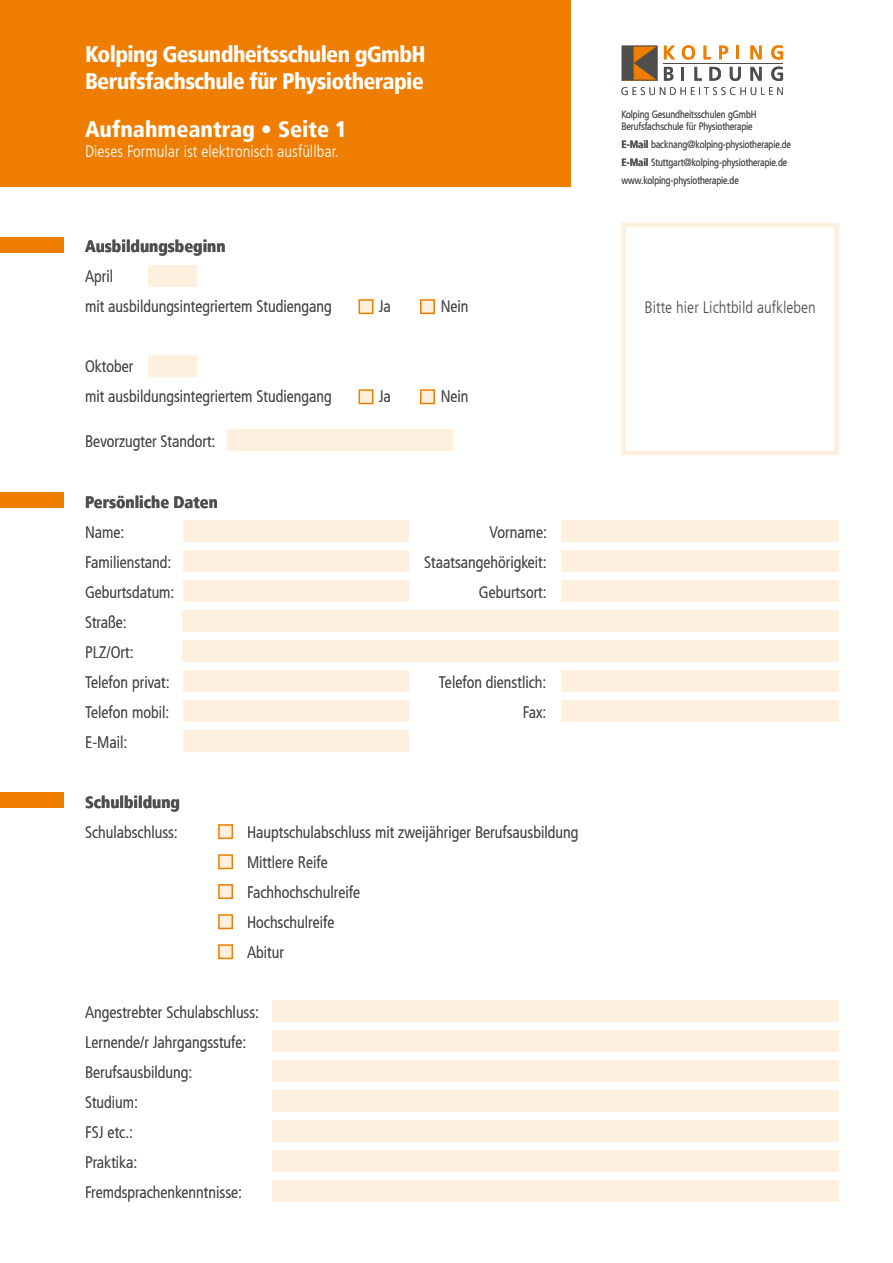
<style>
.page{position:relative;width:893px;height:1263px;background:#fff}
.page>*{position:absolute;margin:0;border:0;box-sizing:border-box;transform-origin:0 0}
.t1{font:900 condensed 22.5px/27px "Frutiger LT";letter-spacing:-.03em;color:#fff}
.t2{font:900 condensed 22.5px "Frutiger LT";color:#fff}
.t3{font:300 condensed 16.5px/30px "Frutiger LT";color:#504e4d}
.t4{font:900 condensed 16.5px "Frutiger LT";color:#504e4d}
.t5{font:300 condensed 16.5px "Frutiger LT";color:#fff}
.t6{font:300 condensed 10.5px/18px "Frutiger LT";letter-spacing:-.01em;color:#504e4d}
.s1{font-weight:700}
</style>
<div class="page">
<div style="left:0;top:0;width:571px;height:186px;background:#ef7d00"></div>
<div style="left:183px;top:701px;width:225px;height:21px;background:#feefde"></div>
<div style="left:183px;top:731px;width:225px;height:21px;background:#feefde"></div>
<div style="left:272px;top:1000px;width:567px;height:22px;background:#feefde"></div>
<div style="left:272px;top:1030px;width:567px;height:22px;background:#feefde"></div>
<div style="left:272px;top:1120px;width:567px;height:22px;background:#feefde"></div>
<div style="left:272px;top:1060px;width:567px;height:22px;background:#feefde"></div>
<div style="left:272px;top:1151px;width:567px;height:21px;background:#feefde"></div>
<div style="left:272px;top:1090px;width:567px;height:22px;background:#feefde"></div>
<div style="left:272px;top:1181px;width:567px;height:21px;background:#feefde"></div>
<div style="left:561px;top:701px;width:278px;height:21px;background:#feefde"></div>
<div style="left:183px;top:671px;width:225px;height:21px;background:#feefde"></div>
<div style="left:561px;top:671px;width:278px;height:21px;background:#feefde"></div>
<div style="left:183px;top:641px;width:656px;height:21px;background:#feefde"></div>
<div style="left:183px;top:611px;width:656px;height:21px;background:#feefde"></div>
<div style="left:183px;top:581px;width:225px;height:21px;background:#feefde"></div>
<div style="left:183px;top:551px;width:225px;height:21px;background:#feefde"></div>
<div style="left:561px;top:551px;width:278px;height:21px;background:#feefde"></div>
<div style="left:561px;top:581px;width:278px;height:21px;background:#feefde"></div>
<div style="left:561px;top:521px;width:278px;height:21px;background:#feefde"></div>
<div style="left:183px;top:521px;width:225px;height:21px;background:#feefde"></div>
<div style="left:227px;top:429px;width:225px;height:22px;background:#feefde"></div>
<div style="left:148px;top:266px;width:49px;height:21px;background:#feefde"></div>
<div style="left:148px;top:355px;width:49px;height:22px;background:#feefde"></div>
<div style="left:0;top:493px;width:64px;height:15px;background:#ef7d00"></div>
<div style="left:0;top:238px;width:64px;height:15px;background:#ef7d00"></div>
<div style="left:0;top:793px;width:64px;height:15px;background:#ef7d00"></div>
<svg style="left:420px;top:299px;width:15px;height:16px"></svg>
<svg style="left:420px;top:389px;width:15px;height:16px"></svg>
<svg style="left:358px;top:299px;width:16px;height:16px"></svg>
<svg style="left:358px;top:389px;width:16px;height:16px"></svg>
<svg style="left:218px;top:824px;width:16px;height:16px"></svg>
<svg style="left:218px;top:854px;width:16px;height:16px"></svg>
<svg style="left:218px;top:884px;width:16px;height:15px"></svg>
<svg style="left:218px;top:914px;width:16px;height:16px"></svg>
<svg style="left:218px;top:944px;width:16px;height:16px"></svg>
<div style="left:621px;top:223px;width:218px;height:232px;border:4px solid #feefde"></div>
<svg style="left:664px;top:46px;width:11px;height:13px"></svg>
<svg style="left:682px;top:45px;width:13px;height:15px"></svg>
<svg style="left:719px;top:46px;width:9px;height:13px"></svg>
<svg style="left:736px;top:46px;width:3px;height:13px"></svg>
<svg style="left:750px;top:46px;width:12px;height:13px"></svg>
<svg style="left:771px;top:45px;width:12px;height:15px"></svg>
<svg style="left:704px;top:46px;width:7px;height:13px"></svg>
<svg style="left:664px;top:67px;width:9px;height:14px"></svg>
<svg style="left:682px;top:67px;width:2px;height:14px"></svg>
<svg style="left:709px;top:67px;width:12px;height:14px"></svg>
<svg style="left:730px;top:67px;width:11px;height:14px"></svg>
<svg style="left:750px;top:67px;width:12px;height:14px"></svg>
<svg style="left:771px;top:67px;width:12px;height:14px"></svg>
<svg style="left:694px;top:67px;width:8px;height:14px"></svg>
<hr style="left:664px;top:63px;width:119px;height:1px;background:#504e4d">
<svg style="left:622px;top:46px;width:35px;height:35px"></svg>
<svg style="left:621px;top:87px;width:162px;height:8px"></svg>
<h1 class="t1" style="left:85px;top:41px;width:342px">Kolping Gesundheitsschulen gGmbH<br>Berufsfachschule für Physiotherapie</h1>
<h1 class="t2" style="left:85px;top:116px;width:263px">Aufnahmeantrag • Seite 1</h1>
<p class="t5" style="left:85px;top:142px;width:255px">Dieses Formular ist elektronisch ausfüllbar.</p>
<p class="t4" style="left:85px;top:237px;width:142px">Ausbildungsbeginn</p>
<p class="t3" style="left:85px;top:262px;width:248px">April<br>mit ausbildungsintegriertem Studiengang</p>
<p class="t3" style="left:85px;top:352px;width:248px">Oktober<br>mit ausbildungsintegriertem Studiengang</p>
<p class="t3" style="left:85px;top:427px;width:132px">Bevorzugter Standort:</p>
<p class="t3" style="left:379px;top:292px;width:14px">Ja</p>
<p class="t3" style="left:441px;top:292px;width:29px">Nein</p>
<p class="t3" style="left:379px;top:382px;width:14px">Ja</p>
<p class="t3" style="left:441px;top:382px;width:29px">Nein</p>
<p class="t4" style="left:85px;top:492px;width:134px">Persönliche Daten</p>
<p class="t3" style="left:85px;top:517px;width:41px">Name:</p>
<p class="t3" style="left:490px;top:517px;width:59px">Vorname:</p>
<p class="t3" style="left:85px;top:547px;width:88px">Familienstand:</p>
<p class="t3" style="left:424px;top:547px;width:124px">Staatsangehörigkeit:</p>
<p class="t3" style="left:85px;top:577px;width:91px">Geburtsdatum:</p>
<p class="t3" style="left:479px;top:577px;width:69px">Geburtsort:</p>
<p class="t3" style="left:85px;top:607px;width:86px">Straße:<br>PLZ/Ort:<br>Telefon privat:</p>
<p class="t3" style="left:439px;top:667px;width:109px">Telefon dienstlich:</p>
<p class="t3" style="left:85px;top:697px;width:86px">Telefon mobil:</p>
<p class="t3" style="left:523px;top:697px;width:25px">Fax:</p>
<p class="t3" style="left:85px;top:727px;width:44px">E-Mail:</p>
<p class="t4" style="left:85px;top:792px;width:97px">Schulbildung</p>
<p class="t3" style="left:85px;top:817px;width:94px">Schulabschluss:</p>
<p class="t3" style="left:247px;top:817px;width:333px">Hauptschulabschluss mit zweijähriger Berufsausbildung<br>Mittlere Reife<br>Fachhochschulreife<br>Hochschulreife<br>Abitur</p>
<p class="t3" style="left:85px;top:997px;width:176px">Angestrebter Schulabschluss:<br>Lernende/r Jahrgangsstufe:<br>Berufsausbildung:<br>Studium:<br>FSJ etc.:<br>Praktika:<br>Fremdsprachenkenntnisse:</p>
<p class="t6" style="left:621px;top:108px;width:137px;line-height:12px">Kolping Gesundheitsschulen gGmbH<br>Berufsfachschule für Physiotherapie</p>
<p class="t6" style="left:621px;top:135px;width:171px"><span class="s1">E-Mail</span> backnang@kolping-physiotherapie.de<br><span class="s1">E-Mail</span> Stuttgart@kolping-physiotherapie.de www.kolping-physiotherapie.de</p>
<p class="t3" style="left:644px;top:292px;width:173px">Bitte hier Lichtbild aufkleben</p>
</div>
